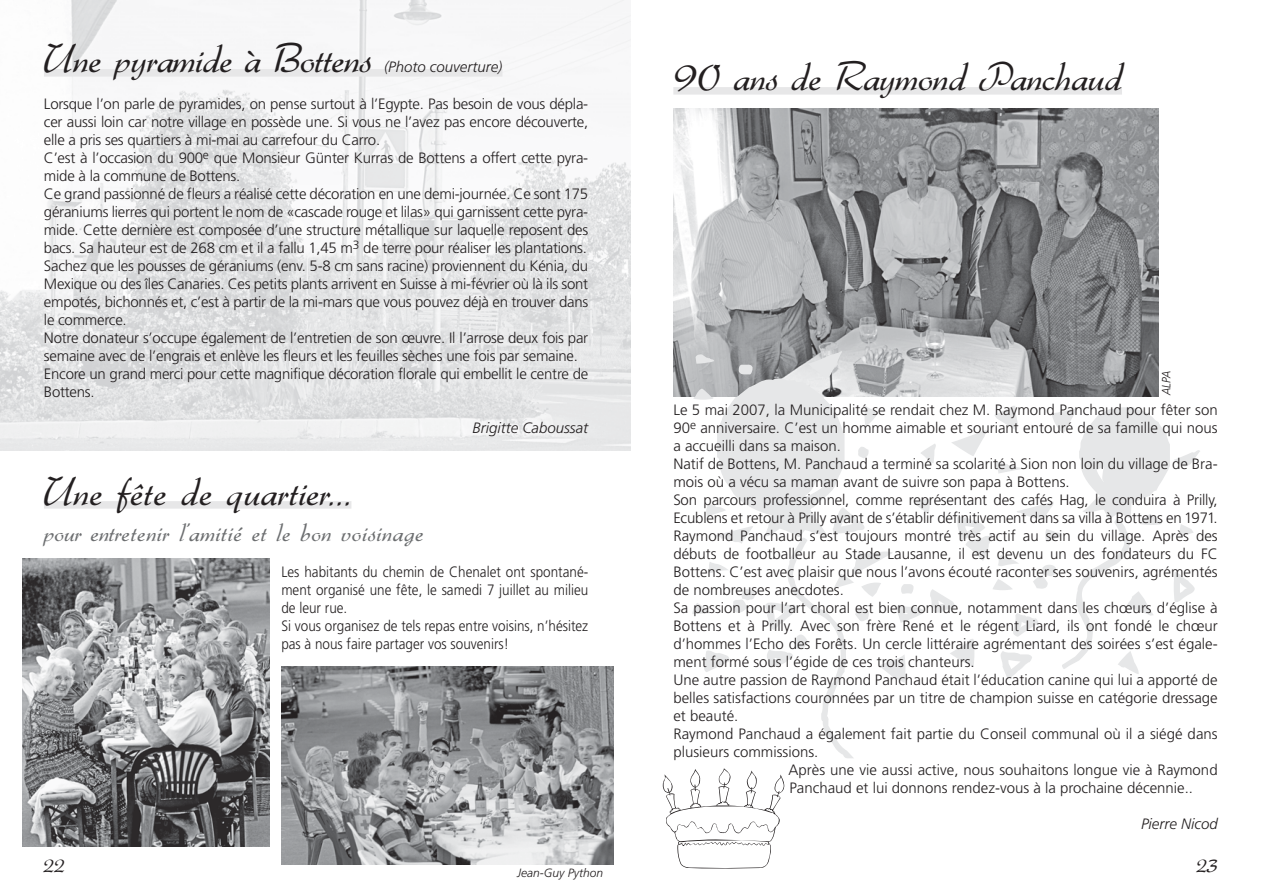
<style>
.page{position:relative;width:1263px;height:893px;background:#fff}
.page>*{position:absolute;margin:0;border:0;box-sizing:border-box;transform-origin:0 0}
.t1{font:42px "Gabrielle";color:#231f20}
.t2{font:27px "Gabrielle";letter-spacing:.025em;color:#6c6e70}
.t3{font:21px "Gabrielle";color:#231f20}
.t4{font:300 15px/18px "Frutiger";color:#231f20}
.t5{font:300 15px/18px "Frutiger";color:#231f20;scale:.9 1}
.t6{font:italic 300 15px "Frutiger";color:#231f20}
.t7{font:italic 300 12px "Frutiger";color:#231f20}
.t8{font:italic 300 12px "Frutiger";color:#231f20;scale:.9 1}
</style>
<div class="page">
<div style="left:44px;top:501px;width:307px;height:8px;background:#e7e7e8"></div>
<svg style="left:692px;top:351px;width:508px;height:407px"></svg>
<img style="left:0;top:0;width:631px;height:450px">
<div style="left:44px;top:69px;width:458px;height:8px;background:#e7e7e8"></div>
<img style="left:23px;top:558px;width:246px;height:288px">
<img style="left:281px;top:666px;width:333px;height:198px">
<div style="left:673px;top:87px;width:449px;height:8px;background:#e7e7e8"></div>
<img style="left:673px;top:108px;width:485px;height:288px">
<svg style="left:663px;top:768px;width:121px;height:100px"></svg>
<svg style="left:693px;top:351px;width:465px;height:46px;background:#adaeb0"></svg>
<h1 class="t1" style="left:44px;top:45px;width:329px">Une pyramide à Bottens</h1>
<p class="t6" style="left:384px;top:61px;width:120px">(Photo couverture)</p>
<p class="t4" style="left:44px;top:95px;width:546px">Lorsque l’on parle de pyramides, on pense surtout à l’Egypte. Pas besoin de vous dépla&shy;cer aussi loin car notre village en possède une. Si vous ne l’avez pas encore découverte, elle a pris ses quartiers à mi-mai au carrefour du Carro.<br>C’est à l’occasion du 900<sup>e</sup> que Monsieur Günter Kurras de Bottens a offert cette pyra&shy;mide à la commune de Bottens.<br>Ce grand passionné de fleurs a réalisé cette décoration en une demi-journée. Ce sont 175 géraniums lierres qui portent le nom de «cascade rouge et lilas» qui garnissent cette pyra&shy;mide. Cette dernière est composée d’une structure métallique sur laquelle reposent des bacs. Sa hauteur est de 268 cm et il a fallu 1,45 m<sup>3</sup> de terre pour réaliser les plantations.<br>Sachez que les pousses de géraniums (env. 5-8 cm sans racine) proviennent du Kénia, du Mexique ou des îles Canaries. Ces petits plants arrivent en Suisse à mi-février où là ils sont empotés, bichonnés et, c’est à partir de la mi-mars que vous pouvez déjà en trouver dans le commerce.<br>Notre donateur s’occupe également de l’entretien de son œuvre. Il l’arrose deux fois par semaine avec de l’engrais et enlève les fleurs et les feuilles sèches une fois par semaine.<br>Encore un grand merci pour cette magnifique décoration florale qui embellit le centre de Bottens.</p>
<p class="t6" style="left:472px;top:421px;width:117px">Brigitte Caboussat</p>
<h1 class="t1" style="left:44px;top:477px;width:309px">Une fête de quartier...</h1>
<h2 class="t2" style="left:44px;top:523px;width:381px">pour entretenir l’amitié et le bon voisinage</h2>
<p class="t5" style="left:281px;top:563px;width:343px">Les habitants du chemin de Chenalet ont spontané&shy;ment organisé une fête, le samedi 7 juillet au milieu de leur rue.<br>Si vous organisez de tels repas entre voisins, n’hésitez pas à nous faire partager vos souvenirs!</p>
<h1 class="t1" style="left:673px;top:63px;width:450px">90 ans de Raymond Panchaud</h1>
<p class="t8" style="left:1161px;top:395px;width:28px;rotate:-90deg">ALPA</p>
<p class="t4" style="left:673px;top:401px;width:546px">Le 5 mai 2007, la Municipalité se rendait chez M. Raymond Panchaud pour fêter son</p>
<p class="t4" style="left:673px;top:419px;width:546px">90<sup>e</sup> anniversaire. C’est un homme aimable et souriant entouré de sa famille qui nous</p>
<p class="t4" style="left:673px;top:437px;width:169px">a accueilli dans sa maison.</p>
<p class="t4" style="left:673px;top:455px;width:546px">Natif de Bottens, M. Panchaud a terminé sa scolarité à Sion non loin du village de Bra-</p>
<p class="t4" style="left:673px;top:473px;width:398px">mois où a vécu sa maman avant de suivre son papa à Bottens.</p>
<p class="t4" style="left:673px;top:491px;width:546px">Son parcours professionnel, comme représentant des cafés Hag, le conduira à Prilly,</p>
<p class="t4" style="left:673px;top:509px;width:546px">Ecublens et retour à Prilly avant de s’établir définitivement dans sa villa à Bottens en 1971.</p>
<p class="t4" style="left:673px;top:527px;width:546px">Raymond Panchaud s’est toujours montré très actif au sein du village. Après des</p>
<p class="t4" style="left:673px;top:545px;width:546px">débuts de footballeur au Stade Lausanne, il est devenu un des fondateurs du FC</p>
<p class="t4" style="left:673px;top:563px;width:546px">Bottens. C’est avec plaisir que nous l’avons écouté raconter ses souvenirs, agrémentés</p>
<p class="t4" style="left:673px;top:581px;width:172px">de nombreuses anecdotes.</p>
<p class="t4" style="left:673px;top:599px;width:546px">Sa passion pour l’art choral est bien connue, notamment dans les chœurs d’église à</p>
<p class="t4" style="left:673px;top:617px;width:546px">Bottens et à Prilly. Avec son frère René et le régent Liard, ils ont fondé le chœur</p>
<p class="t4" style="left:673px;top:635px;width:546px">d’hommes l’Echo des Forêts. Un cercle littéraire agrémentant des soirées s’est égale-</p>
<p class="t4" style="left:673px;top:653px;width:303px">ment formé sous l’égide de ces trois chanteurs.</p>
<p class="t4" style="left:673px;top:671px;width:546px">Une autre passion de Raymond Panchaud était l’éducation canine qui lui a apporté de</p>
<p class="t4" style="left:673px;top:689px;width:546px">belles satisfactions couronnées par un titre de champion suisse en catégorie dressage</p>
<p class="t4" style="left:673px;top:707px;width:66px">et beauté.</p>
<p class="t4" style="left:673px;top:725px;width:546px">Raymond Panchaud a également fait partie du Conseil communal où il a siégé dans</p>
<p class="t4" style="left:673px;top:743px;width:146px">plusieurs commissions.</p>
<p class="t4" style="left:788px;top:761px;width:431px">Après une vie aussi active, nous souhaitons longue vie à Raymond</p>
<p class="t4" style="left:789px;top:779px;width:405px">Panchaud et lui donnons rendez-vous à la prochaine décennie..</p>
<p class="t6" style="left:1141px;top:817px;width:78px">Pierre Nicod</p>
<h3 class="t3" style="left:44px;top:858px;width:23px">22</h3>
<h3 class="t3" style="left:1197px;top:858px;width:23px">23</h3>
<p class="t7" style="left:517px;top:868px;width:87px">Jean-Guy Python</p>
</div>
